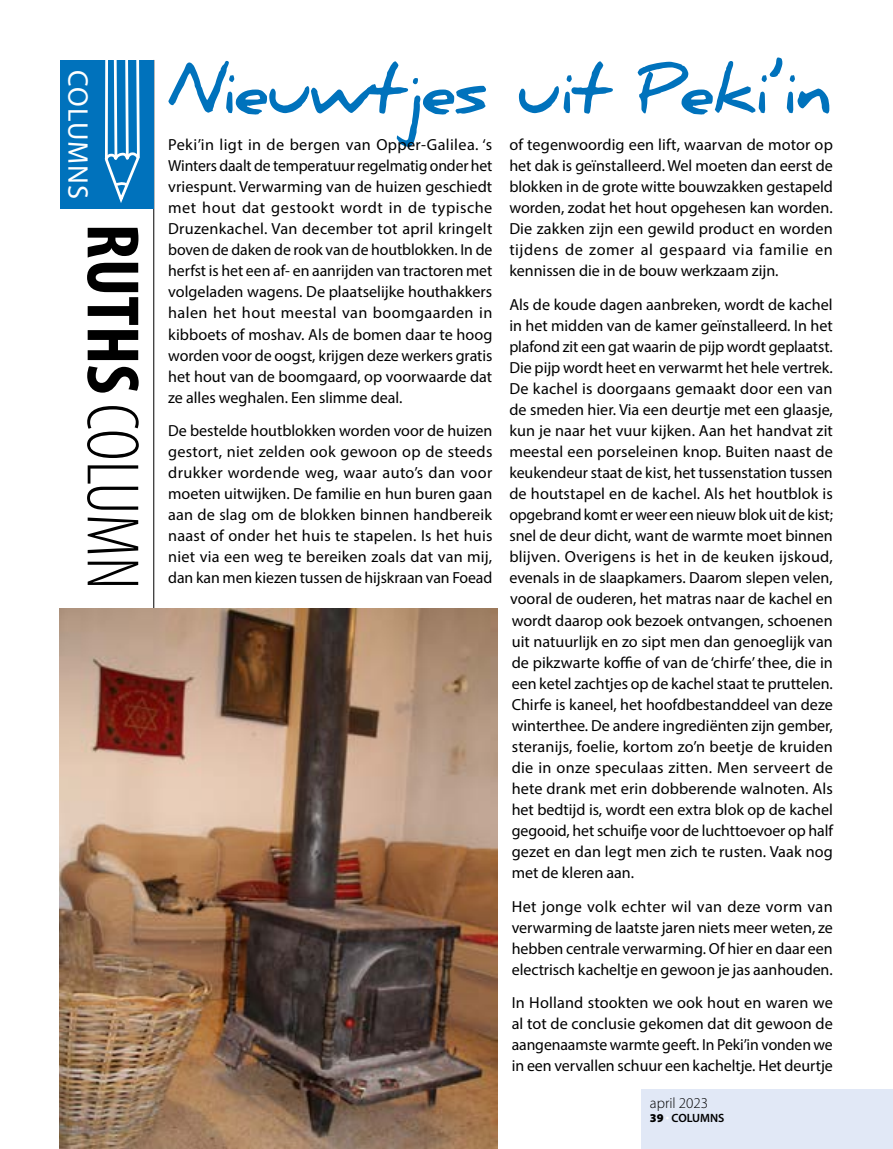
<style>
.page{position:relative;width:893px;height:1149px;background:#fff}
.page>*{position:absolute;margin:0;border:0;box-sizing:border-box;transform-origin:0 0}
.t1{font:300 condensed 75px "Myriad Pro";letter-spacing:-.01em;color:#000}
.t2{font:700 66px "Daniel";letter-spacing:-.025em;color:#0072bc}
.t3{font:28.5px "Myriad Pro";letter-spacing:.04em;color:#fff}
.t4{font:16.05px/21px "Myriad Pro";color:#000;text-align:justify}
.t5{font:300 15px "Myriad Pro";color:#000}
.t6{font:600 12px "Myriad Pro";color:#000}
.s1{font-weight:700}
.s2{font-weight:900}
.s3{font-weight:900;color:#fff}
</style>
<div class="page">
<hr style="left:153px;top:60px;width:1px;height:1011px;background:#000">
<div style="left:61px;top:60px;width:93px;height:149px;background:#0072bc"></div>
<svg style="left:104px;top:60px;width:36px;height:143px"></svg>
<img style="left:60px;top:608px;width:437px;height:540px">
<div style="left:641px;top:1089px;width:252px;height:59px;background:#e1e8f6"></div>
<h3 class="t3" style="left:96px;top:70px;width:130px;rotate:90deg">COLUMNS</h3>
<h1 class="t1" style="left:157px;top:223px;width:367px;rotate:90deg"><span class="s1">RUTHS</span> COLUMN</h1>
<h2 class="t2" style="left:167px;top:52px;width:666px">Nieuwtjes uit Peki’in</h2>
<p class="t4" style="left:509px;top:134px;width:325px">of tegenwoordig een lift, waarvan de motor op het dak is geïnstalleerd. Wel moeten dan eerst de blokken in de grote witte bouwzakken gestapeld worden, zodat het hout opgehesen kan worden.<br>Die zakken zijn een gewild product en worden tijdens de zomer al gespaard via familie en kennissen die in de bouw werkzaam zijn.</p>
<p class="t4" style="left:509px;top:294px;width:325px">Als de koude dagen aanbreken, wordt de kachel in het midden van de kamer geïnstalleerd. In het plafond zit een gat waarin de pijp wordt geplaatst.<br>Die pijp wordt heet en verwarmt het hele vertrek.<br>De kachel is doorgaans gemaakt door een van de smeden hier. Via een deurtje met een glaasje, kun je naar het vuur kijken. Aan het handvat zit meestal een porseleinen knop. Buiten naast de keukendeur staat de kist, het tussenstation tussen de houtstapel en de kachel. Als het houtblok is opgebrand komt er weer een nieuw blok uit de kist; snel de deur dicht, want de warmte moet binnen blijven. Overigens is het in de keuken ijskoud, evenals in de slaapkamers. Daarom slepen velen, vooral de ouderen, het matras naar de kachel en wordt daarop ook bezoek ontvangen, schoenen uit natuurlijk en zo sipt men dan genoeglijk van de pikzwarte koffie of van de ‘chirfe’ thee, die in een ketel zachtjes op de kachel staat te pruttelen.<br>Chirfe is kaneel, het hoofdbestanddeel van deze winterthee. De andere ingrediënten zijn gember, steranijs, foelie, kortom zo’n beetje de kruiden die in onze speculaas zitten. Men serveert de hete drank met erin dobberende walnoten. Als het bedtijd is, wordt een extra blok op de kachel gegooid, het schuifje voor de luchttoevoer op half gezet en dan legt men zich te rusten. Vaak nog met de kleren aan.</p>
<p class="t4" style="left:512px;top:895px;width:323px">Het jonge volk echter wil van deze vorm van verwarming de laatste jaren niets meer weten, ze hebben centrale verwarming. Of hier en daar een electrisch kacheltje en gewoon je jas aanhouden.</p>
<p class="t4" style="left:512px;top:991px;width:323px">In Holland stookten we ook hout en waren we al tot de conclusie gekomen dat dit gewoon de aangenaamste warmte geeft. In Peki’in vonden we in een vervallen schuur een kacheltje. Het deurtje</p>
<p class="t5" style="left:650px;top:1093px;width:60px">april 2023</p>
<p class="t6" style="left:650px;top:1109px;width:76px"><span class="s2">39</span> <span class="s3">·</span> COLUMNS</p>
<p class="t4" style="left:168px;top:134px;width:326px">Peki’in ligt in de bergen van Opper-Galilea. ‘s Winters daalt de temperatuur regelmatig onder het vriespunt. Verwarming van de huizen geschiedt met hout dat gestookt wordt in de typische Druzenkachel. Van december tot april kringelt boven de daken de rook van de houtblokken. In de herfst is het een af- en aanrijden van tractoren met volgeladen wagens. De plaatselijke houthakkers halen het hout meestal van boomgaarden in kibboets of moshav. Als de bomen daar te hoog worden voor de oogst, krijgen deze werkers gratis het hout van de boomgaard, op voorwaarde dat ze alles weghalen. Een slimme deal.</p>
<p class="t4" style="left:168px;top:420px;width:326px">De bestelde houtblokken worden voor de huizen gestort, niet zelden ook gewoon op de steeds drukker wordende weg, waar auto’s dan voor moeten uitwijken. De familie en hun buren gaan aan de slag om de blokken binnen handbereik naast of onder het huis te stapelen. Is het huis niet via een weg te bereiken zoals dat van mij, dan kan men kiezen tussen de hijskraan van Foead</p>
</div>
